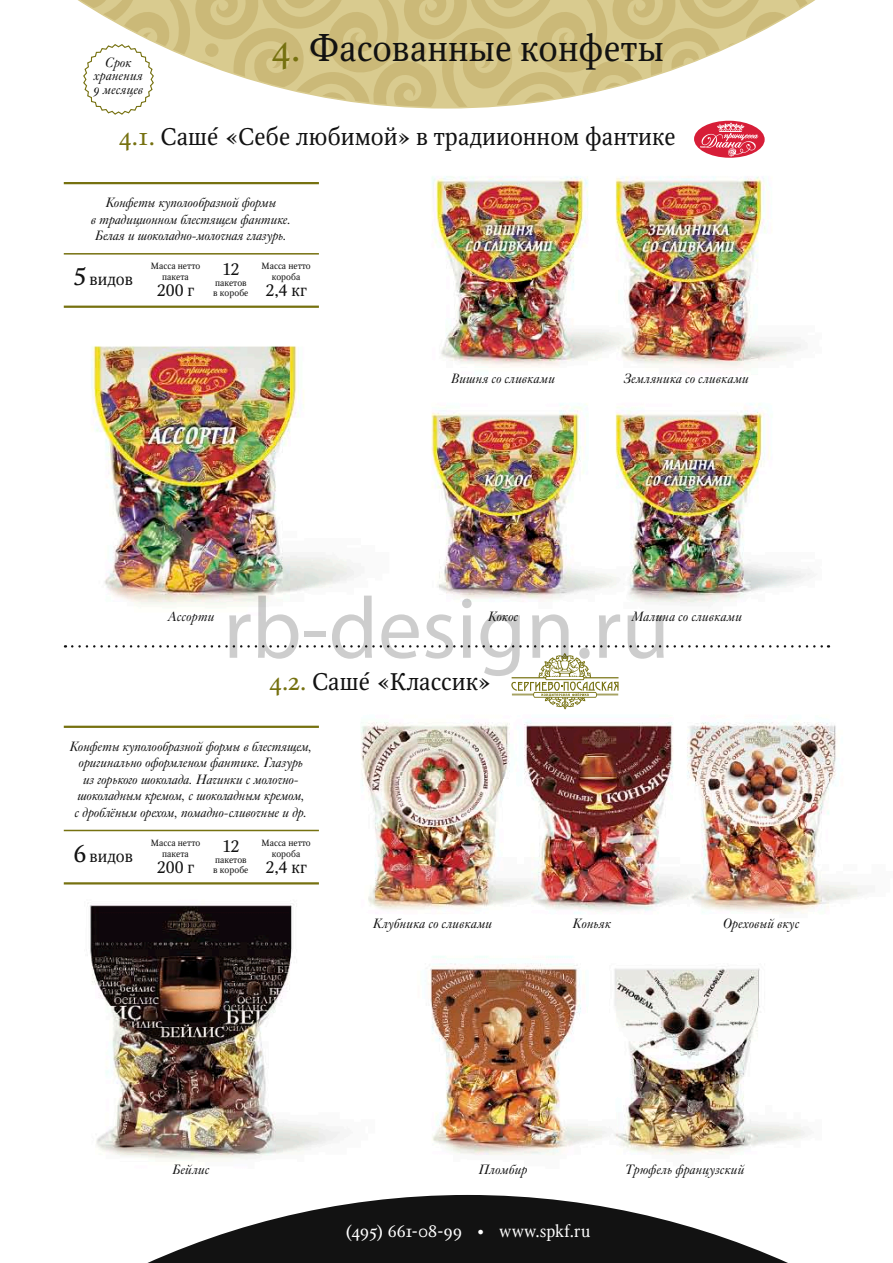
<style>
.page{position:relative;width:893px;height:1263px;background:#fff}
.page>*{position:absolute;margin:0;border:0;box-sizing:border-box;transform-origin:0 0}
.t1{font:87.6px "Myriad Pro";color:rgb(0 0 0/.2)}
.t2{font:36px "Octava OSC";color:#121212}
.t3{font:24px "Octava OSC";color:#121212}
.t4{font:16.5px "Octava C";color:#121212}
.t5{font:16.5px "Octava OSC";letter-spacing:.01em;color:#fff}
.t6{font:italic 13.5px/16.5px "Kis OSCBT";color:#121212;text-align:center}
.t7{font:italic 13.5px/13.5px "Kis OSCBT";letter-spacing:.02em;color:#121212;text-align:center}
.t8{font:9px/10.5px "Octava C";color:#121212;text-align:center}
.s1{color:#767110}
.s2{font-size:24px}
</style>
<div class="page">
<img style="left:63px;top:176px;width:799px;height:1019px">
<hr style="left:64px;top:182px;width:255px;height:2px;background:#767110">
<hr style="left:64px;top:253px;width:255px;height:2px;background:#767110">
<hr style="left:64px;top:306px;width:255px;height:2px;background:#767110">
<hr style="left:64px;top:726px;width:255px;height:2px;background:#767110">
<hr style="left:64px;top:830px;width:255px;height:1px;background:#767110">
<hr style="left:64px;top:882px;width:255px;height:2px;background:#767110">
<svg style="left:147px;top:1195px;width:641px;height:68px;fill:#121212"></svg>
<svg style="left:79px;top:0;width:735px;height:158px"></svg>
<svg style="left:72px;top:645px;width:757px;height:66px"></svg>
<p class="t7" style="left:94px;top:55px;width:51px">Срок хранения<br>9 месяцев</p>
<h2 class="t2" style="left:272px;top:28px;width:394px"><span class="s1">4.</span> Фасованные конфеты</h2>
<h3 class="t3" style="left:119px;top:124px;width:558px"><span class="s1">4.1.</span> Саше´ «Себе любимой» в традиионном фантике</h3>
<p class="t6" style="left:91px;top:195px;width:201px">Конфеты куполообразной формы<br>в традиционном блестящем фантике.<br>Белая и шоколадно-молочная глазурь.</p>
<p class="t4" style="left:222px;top:260px;width:18px">12</p>
<p class="t8" style="left:213px;top:278px;width:37px;text-align:left">пакетов в коробе</p>
<p class="t8" style="left:151px;top:261px;width:51px">Масса нетто пакета</p>
<p class="t4" style="left:157px;top:281px;width:39px">200 г</p>
<p class="t8" style="left:262px;top:261px;width:51px">Масса нетто короба</p>
<p class="t4" style="left:265px;top:281px;width:43px">2,4 кг</p>
<p class="t4" style="left:74px;top:270px;width:61px"><span class="s2">5</span> видов</p>
<p class="t7" style="left:451px;top:372px;width:105px">Вишня со сливками</p>
<p class="t7" style="left:624px;top:372px;width:127px">Земляника со сливками</p>
<p class="t6" style="left:168px;top:609px;width:48px">Ассорти</p>
<h1 class="t1" style="left:223px;top:574px;width:448px">rb-design.ru</h1>
<p class="t7" style="left:632px;top:610px;width:112px">Малина со сливками</p>
<p class="t6" style="left:488px;top:609px;width:32px">Кокос</p>
<h3 class="t3" style="left:269px;top:668px;width:224px"><span class="s1">4.2.</span> Саше´ «Классик»</h3>
<p class="t6" style="left:70px;top:738px;width:244px">Конфеты куполообразной формы в блестящем, оригинально оформленом фантике. Глазурь<br>из горького шоколада. Начинки с молочно&shy;шоколадным кремом, с шоколадным кремом,<br>с дроблёным орехом, помадно-сливочные и др.</p>
<p class="t4" style="left:222px;top:837px;width:18px">12</p>
<p class="t8" style="left:213px;top:854px;width:37px;text-align:left">пакетов в коробе</p>
<p class="t8" style="left:151px;top:838px;width:51px">Масса нетто пакета</p>
<p class="t4" style="left:157px;top:858px;width:39px">200 г</p>
<p class="t8" style="left:262px;top:838px;width:51px">Масса нетто короба</p>
<p class="t4" style="left:265px;top:858px;width:43px">2,4 кг</p>
<p class="t4" style="left:74px;top:847px;width:61px"><span class="s2">6</span> видов</p>
<p class="t6" style="left:373px;top:915px;width:121px">Клубника со сливками</p>
<p class="t6" style="left:573px;top:915px;width:39px">Коньяк</p>
<p class="t7" style="left:723px;top:917px;width:78px">Ореховый вкус</p>
<p class="t6" style="left:173px;top:1161px;width:39px">Бейлис</p>
<p class="t6" style="left:479px;top:1161px;width:50px">Пломбир</p>
<p class="t5" style="left:345px;top:1222px;width:247px">(495) 661-08-99 • www.spkf.ru</p>
<p class="t7" style="left:625px;top:1162px;width:121px">Трюфель французский</p>
</div>
